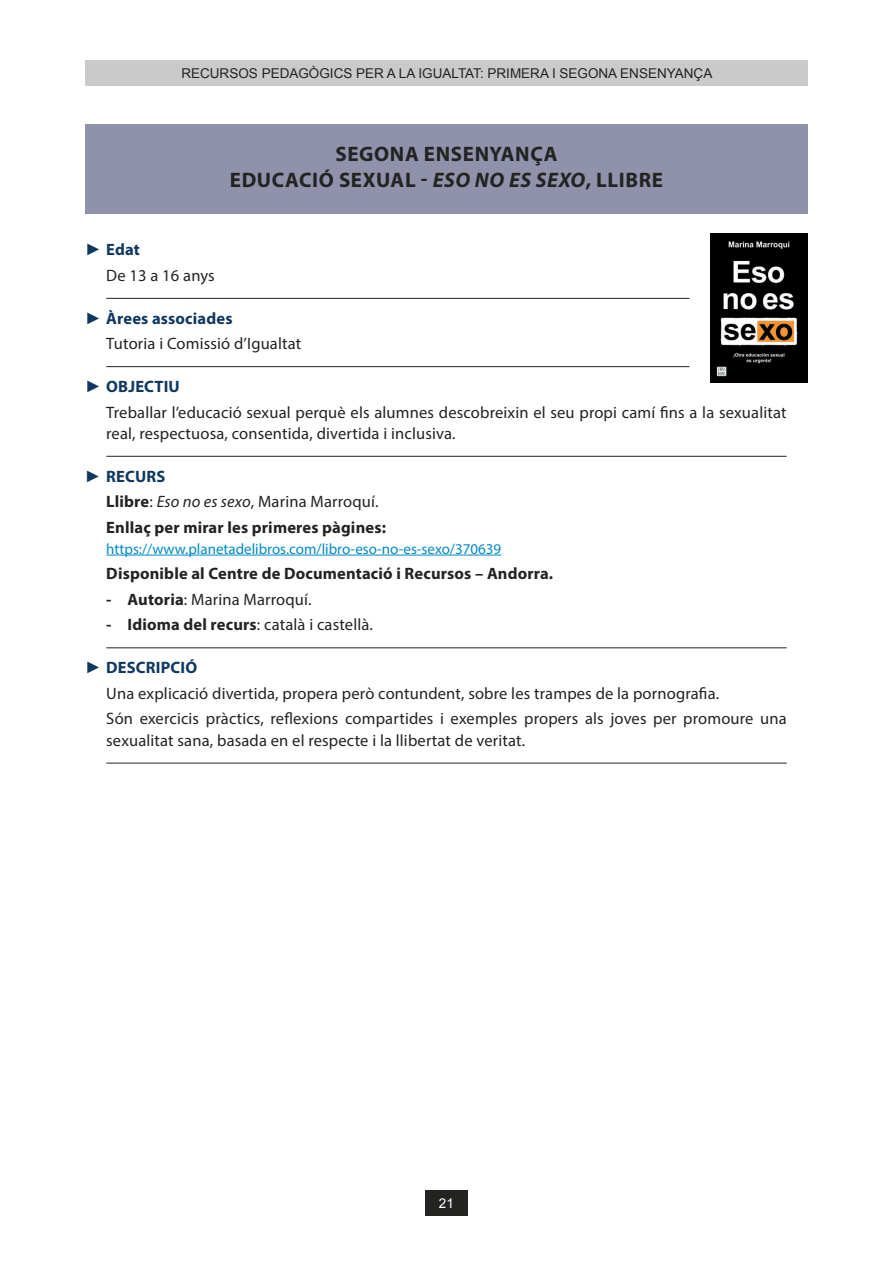
<style>
.page{position:relative;width:893px;height:1263px;background:#fff}
.page>*{position:absolute;margin:0;border:0;box-sizing:border-box;transform-origin:0 0}
.t1{font:700 21px/25.7px "Myriad Pro";letter-spacing:.03em;color:#232322;text-align:center}
.t2{font:16.5px/25.7px "Myriad Pro";letter-spacing:.01em;color:#232322}
.t3{font:700 16.5px/25.7px "Myriad Pro";letter-spacing:.01em;color:#232322}
.t4{font:15px "Myriad Pro";color:#008ac7}
.t5{font:13.5px "Arial";color:#232322}
.t6{font:13.5px "Arial";color:#fff}
.s1{font-style:italic}
.s2{font-family:"Arial";color:#0f3860}
.s3{font-weight:700;color:#0f3860}
.s4{font-family:"Arial";font-weight:400;color:#0f3860}
.s5{color:#0f3860}
.s6{font-weight:400}
.s7{font-weight:400;font-style:italic}
.s8{font-weight:700}
</style>
<div class="page">
<div style="left:85px;top:60px;width:723px;height:26px;background:#cbcaca"></div>
<div style="left:425px;top:1191px;width:43px;height:25px;background:#232322"></div>
<div style="left:85px;top:124px;width:723px;height:64px;background:#8f92aa"></div>
<div style="left:85px;top:150px;width:723px;height:63px;background:#8f92aa"></div>
<hr style="left:106px;top:298px;width:583px;height:1px;background:#232322">
<hr style="left:106px;top:366px;width:583px;height:1px;background:#232322">
<hr style="left:106px;top:456px;width:681px;height:1px;background:#232322">
<hr style="left:106px;top:555px;width:395px;height:1px;background:#008ac7">
<hr style="left:106px;top:647px;width:681px;height:1px;background:#232322">
<hr style="left:106px;top:763px;width:681px;height:1px;background:#232322">
<img style="left:711px;top:234px;width:97px;height:149px">
<p class="t5" style="left:181px;top:65px;width:532px">RECURSOS PEDAGÒGICS PER A LA IGUALTAT: PRIMERA I SEGONA ENSENYANÇA</p>
<p class="t1" style="left:230px;top:141px;width:435px">SEGONA ENSENYANÇA<br>EDUCACIÓ SEXUAL - <span class="s1">ESO NO ES SEXO</span>, LLIBRE</p>
<p class="t2" style="left:106px;top:237px;width:110px;text-indent:-21px"><span class="s2">►</span> <span class="s3">Edat<br></span>De 13 a 16 anys</p>
<p class="t2" style="left:106px;top:305px;width:197px;text-indent:-21px"><span class="s2">►</span> <span class="s3">Àrees associades<br></span>Tutoria i Comissió d’Igualtat</p>
<p class="t2" style="left:106px;top:373px;width:682px;text-indent:-21px"><span class="s2">►</span> <span class="s3">OBJECTIU<br></span>Treballar l’educació sexual perquè els alumnes descobreixin el seu propi camí fins a la sexualitat</p>
<p class="t2" style="left:106px;top:420px;width:351px">real, respectuosa, consentida, divertida i inclusiva.</p>
<p class="t3" style="left:106px;top:463px;width:281px;text-indent:-21px"><span class="s4">►</span> <span class="s5">RECURS<br></span>Llibre<span class="s6">:</span> <span class="s7">Eso no es sexo</span><span class="s6">, Marina Marroquí.<br></span>Enllaç per mirar les primeres pàgines:</p>
<p class="t4" style="left:106px;top:539px;width:396px">https://www.planetadelibros.com/libro-eso-no-es-sexo/370639</p>
<p class="t3" style="left:106px;top:560px;width:448px">Disponible al Centre de Documentació i Recursos – Andorra.</p>
<p class="t2" style="left:106px;top:586px;width:207px"><span class="s8">- Autoria</span>: Marina Marroquí.</p>
<p class="t2" style="left:106px;top:612px;width:268px"><span class="s8">- Idioma del recurs</span>: català i castellà.</p>
<p class="t2" style="left:106px;top:654px;width:682px;text-indent:-21px"><span class="s2">►</span> <span class="s3">DESCRIPCIÓ<br></span>Una explicació divertida, propera però contundent, sobre les trampes de la pornografia.<br>Són exercicis pràctics, reflexions compartides i exemples propers als joves per promoure una</p>
<p class="t2" style="left:106px;top:727px;width:420px">sexualitat sana, basada en el respecte i la llibertat de veritat.</p>
<p class="t6" style="left:439px;top:1194px;width:17px">21</p>
</div>
